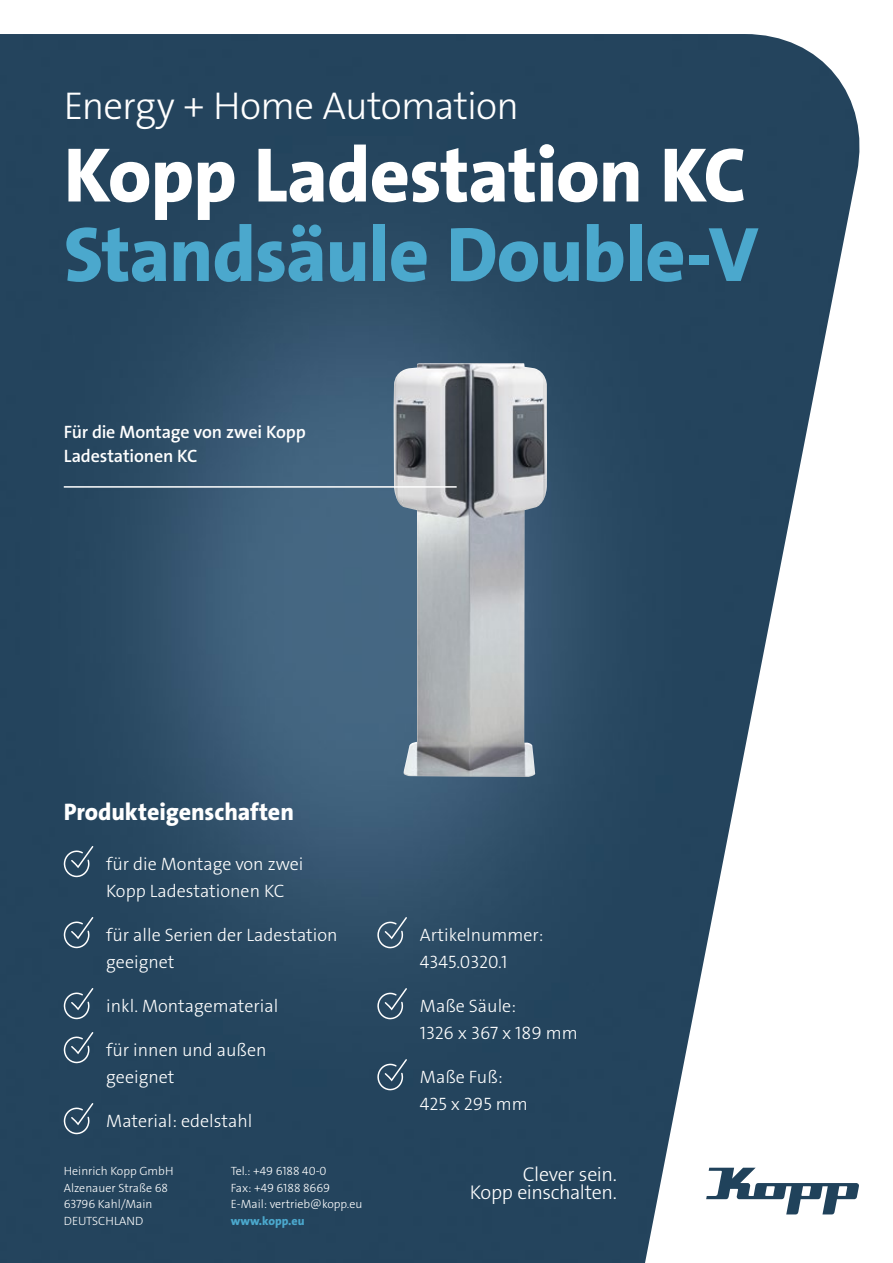
<style>
.page{position:relative;width:893px;height:1263px;background:#fff}
.page>*{position:absolute;margin:0;border:0;box-sizing:border-box;transform-origin:0 0}
.t1{font:78px "The Sans LP8 Ex Bld";letter-spacing:-.015em;color:#4ba8cd}
.t2{font:78px "The Sans LP8 Ex Bld";letter-spacing:-.015em;color:#fff}
.t3{font:39px "The Sans LP3 Lig";letter-spacing:-.02em;color:#fff}
.t4{font:24px "The Sans LP8 Ex Bld";letter-spacing:-.005em;color:#fff}
.t5{font:19.95px/18px "The Sans LP3 Lig";letter-spacing:-.02em;color:#fff;text-align:right}
.t6{font:18px/27px "The Sans LP3 Lig";color:#fff}
.t7{font:18px/24px "The Sans LP6 Se Bld";letter-spacing:-.01em;color:#fff}
.t8{font:12px/16.5px "The Sans LP3 Lig";color:#fff}
.t9{font:12px "The Sans LP8 Ex Bld";color:#4ba8cd}
</style>
<div class="page">
<img style="left:0;top:34px;width:860px;height:1229px">
<svg style="left:706px;top:1168px;width:153px;height:46px"></svg>
<img style="left:394px;top:363px;width:153px;height:414px">
<hr style="left:64px;top:486px;width:393px;height:2px;background:#fff">
<svg style="left:62px;top:844px;width:33px;height:34px"></svg>
<svg style="left:62px;top:915px;width:33px;height:34px"></svg>
<svg style="left:62px;top:986px;width:33px;height:34px"></svg>
<svg style="left:62px;top:1030px;width:33px;height:34px"></svg>
<svg style="left:62px;top:1101px;width:33px;height:34px"></svg>
<svg style="left:376px;top:916px;width:32px;height:33px"></svg>
<svg style="left:376px;top:987px;width:32px;height:33px"></svg>
<svg style="left:376px;top:1058px;width:32px;height:34px"></svg>
<h2 class="t3" style="left:64px;top:81px;width:457px">Energy + Home Automation</h2>
<h1 class="t2" style="left:64px;top:125px;width:684px">Kopp Ladestation KC</h1>
<h1 class="t1" style="left:64px;top:205px;width:696px">Standsäule Double-V</h1>
<p class="t7" style="left:64px;top:420px;width:243px">Für die Montage von zwei Kopp<br>Ladestationen KC</p>
<h3 class="t4" style="left:64px;top:796px;width:232px">Produkteigenschaften</h3>
<p class="t6" style="left:106px;top:850px;width:199px">für die Montage von zwei<br>Kopp Ladestationen KC</p>
<p class="t6" style="left:106px;top:921px;width:233px">für alle Serien der Ladestation geeignet</p>
<p class="t6" style="left:106px;top:992px;width:174px">inkl. Montagematerial</p>
<p class="t6" style="left:106px;top:1036px;width:162px">für innen und außen geeignet</p>
<p class="t6" style="left:106px;top:1107px;width:148px">Material: edelstahl</p>
<p class="t8" style="left:64px;top:1163px;width:111px">Heinrich Kopp GmbH<br>Alzenauer Straße 68<br>63796 Kahl/Main<br>DEUTSCHLAND</p>
<p class="t8" style="left:231px;top:1163px;width:133px">Tel.: +49 6188 40-0<br>Fax: +49 6188 8669<br>E-Mail: vertrieb@kopp.eu</p>
<p class="t9" style="left:231px;top:1213px;width:75px">www.kopp.eu</p>
<p class="t6" style="left:420px;top:921px;width:125px">Artikelnummer:<br>4345.0320.1</p>
<p class="t6" style="left:420px;top:992px;width:159px">Maße Säule:<br>1326 x 367 x 189 mm</p>
<p class="t6" style="left:420px;top:1063px;width:109px">Maße Fuß:<br>425 x 295 mm</p>
<p class="t5" style="left:470px;top:1165px;width:149px">Clever sein.<br>Kopp einschalten.</p>
</div>
